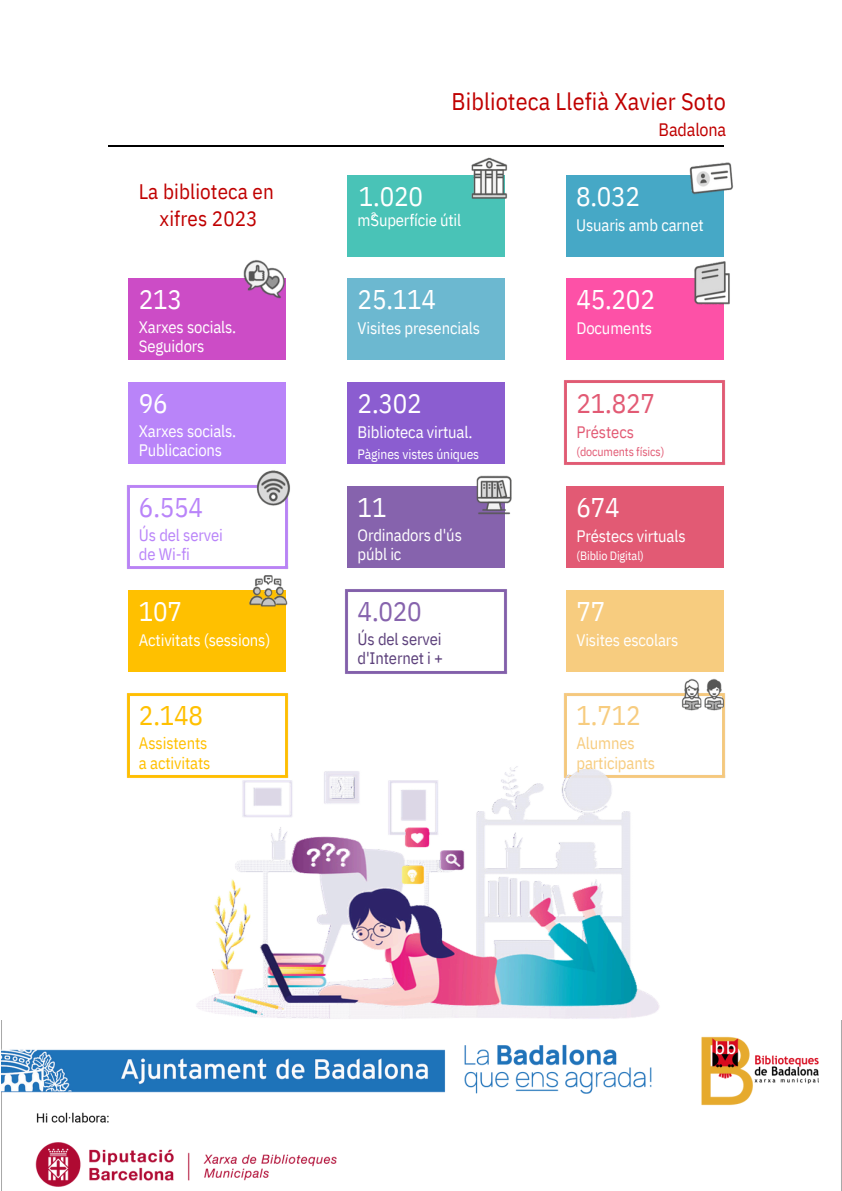
<style>
.page{position:relative;width:842px;height:1191px;background:#fff}
.page>*{position:absolute;margin:0;border:0;box-sizing:border-box;transform-origin:0 0}
.t1{font:27px "IBM Plex Sans Cond";letter-spacing:-.01em;color:#fff}
.t2{font:27px "IBM Plex Sans Cond";color:#e25a74}
.t3{font:27px "IBM Plex Sans Cond";color:#b984f9}
.t4{font:27px "IBM Plex Sans Cond";color:#ffc000}
.t5{font:27px "IBM Plex Sans Cond";color:#8663ad}
.t6{font:27px "IBM Plex Sans Cond";color:#f7cc7f}
.t7{font:24px "IBM Plex Sans Cond";letter-spacing:.005em;color:#c00000}
.t8{font:21px "IBM Plex Sans Cond";letter-spacing:.005em;color:#c00000}
.t9{font:18px "IBM Plex Sans Cond";letter-spacing:-.01em;color:#c00000}
.t10{font:16.6px/19.5px "IBM Plex Sans Cond";letter-spacing:-.01em;color:#fff}
.t11{font:16.6px/19.5px "IBM Plex Sans Cond";letter-spacing:-.01em;color:#5c407b}
.t12{font:16.6px/19.5px "IBM Plex Sans Cond";letter-spacing:-.01em;color:#ffc000}
.t13{font:16.6px/19.5px "IBM Plex Sans Cond";letter-spacing:-.01em;color:#f7cc7f}
.t14{font:16.6px/19.5px "IBM Plex Sans Cond";letter-spacing:-.01em;color:#b984f9}
.t15{font:16.6px "IBM Plex Sans Cond";letter-spacing:-.005em;color:#e25a74}
.t16{font:13.5px "IBM Plex Sans Cond";letter-spacing:-.01em;color:#fff}
.t17{font:12.1px "IBM Plex Sans Cond";letter-spacing:-.01em;color:#e25a74}
.t18{font:12.1px "IBM Plex Sans Cond";letter-spacing:-.01em;color:#fff}
.t19{font:11px "IBM Plex Sans Cond";color:#fff}
</style>
<div class="page">
<div style="left:129px;top:278px;width:157px;height:81px;background:#cc4cc6"></div>
<div style="left:129px;top:382px;width:157px;height:81px;background:#b984f9"></div>
<div style="left:129px;top:590px;width:157px;height:82px;background:#ffc000"></div>
<img style="left:127px;top:693px;width:161px;height:85px">
<div style="left:347px;top:175px;width:158px;height:81px;background:#49c3b7"></div>
<div style="left:347px;top:278px;width:158px;height:81px;background:#6cb8d0"></div>
<div style="left:347px;top:382px;width:158px;height:81px;background:#8b5dd0"></div>
<div style="left:347px;top:486px;width:158px;height:41px;background:#8663ad"></div>
<div style="left:347px;top:527px;width:158px;height:40px;background:#8663ad"></div>
<img style="left:345px;top:589px;width:163px;height:85px">
<hr style="left:108px;top:145px;width:615px;height:2px;background:#000">
<div style="left:566px;top:175px;width:157px;height:81px;background:#46a8c6"></div>
<div style="left:566px;top:278px;width:157px;height:81px;background:#fd51a7"></div>
<div style="left:566px;top:486px;width:157px;height:41px;background:#e25a74"></div>
<div style="left:566px;top:527px;width:157px;height:40px;background:#e25a74"></div>
<div style="left:566px;top:590px;width:157px;height:82px;background:#f7cc7f"></div>
<img style="left:564px;top:380px;width:162px;height:85px">
<img style="left:564px;top:693px;width:162px;height:85px">
<img style="left:689px;top:145px;width:44px;height:67px">
<img style="left:683px;top:249px;width:47px;height:68px">
<img style="left:672px;top:661px;width:54px;height:67px">
<img style="left:464px;top:463px;width:48px;height:52px">
<img style="left:471px;top:157px;width:36px;height:42px">
<img style="left:236px;top:463px;width:55px;height:65px">
<img style="left:238px;top:558px;width:51px;height:49px">
<img style="left:243px;top:260px;width:42px;height:39px">
<img style="left:175px;top:752px;width:505px;height:267px">
<img style="left:2px;top:1020px;width:840px;height:170px">
<h4 class="t7" style="left:452px;top:85px;width:276px">Biblioteca Llefià Xavier Soto</h4>
<h4 class="t9" style="left:659px;top:117px;width:69px">Badalona</h4>
<p class="t8" style="left:139px;top:177px;width:137px">La biblioteca en</p>
<h4 class="t8" style="left:160px;top:204px;width:100px">xifres 2023</h4>
<p class="t10" style="left:358px;top:210px;width:105px">mSuperfície útil</p>
<p class="t1" style="left:359px;top:178px;width:66px">1.020</p>
<p class="t19" style="left:371px;top:209px;width:7px">2</p>
<p class="t1" style="left:139px;top:281px;width:45px">213</p>
<p class="t10" style="left:139px;top:316px;width:99px">Xarxes socials.<br>Seguidors</p>
<p class="t1" style="left:139px;top:385px;width:30px">96</p>
<p class="t10" style="left:139px;top:421px;width:99px">Xarxes socials.<br>Publicacions</p>
<p class="t3" style="left:139px;top:489px;width:66px">6.554</p>
<p class="t14" style="left:139px;top:525px;width:85px">Ús del servei de Wi-fi</p>
<p class="t1" style="left:139px;top:593px;width:45px">107</p>
<p class="t10" style="left:139px;top:630px;width:133px">Activitats (sessions)</p>
<h4 class="t4" style="left:139px;top:697px;width:66px">2.148</h4>
<h4 class="t12" style="left:139px;top:733px;width:73px">Assistents a activitats</h4>
<h4 class="t1" style="left:358px;top:281px;width:80px">25.114</h4>
<h4 class="t10" style="left:358px;top:318px;width:124px">Visites presencials</h4>
<p class="t1" style="left:358px;top:385px;width:66px">2.302</p>
<p class="t10" style="left:358px;top:422px;width:116px">Biblioteca virtual.</p>
<p class="t16" style="left:358px;top:444px;width:123px">Pàgines vistes úniques</p>
<h5 class="t1" style="left:358px;top:489px;width:30px">11</h5>
<h5 class="t10" style="left:358px;top:525px;width:106px">Ordinadors d'ús públ ic</h5>
<h4 class="t5" style="left:358px;top:593px;width:66px">4.020</h4>
<h4 class="t11" style="left:358px;top:629px;width:87px">Ús del servei d'Internet i +</h4>
<h4 class="t1" style="left:576px;top:178px;width:66px">8.032</h4>
<h4 class="t10" style="left:576px;top:215px;width:129px">Usuaris amb carnet</h4>
<h4 class="t1" style="left:576px;top:281px;width:80px">45.202</h4>
<h4 class="t10" style="left:576px;top:318px;width:77px">Documents</h4>
<h4 class="t2" style="left:576px;top:385px;width:80px">21.827</h4>
<p class="t15" style="left:576px;top:421px;width:59px">Préstecs</p>
<p class="t17" style="left:576px;top:444px;width:89px">(documents físics)</p>
<p class="t1" style="left:576px;top:489px;width:45px">674</p>
<p class="t10" style="left:576px;top:526px;width:111px">Préstecs virtuals</p>
<p class="t18" style="left:576px;top:548px;width:69px">(Biblio Digital)</p>
<h4 class="t1" style="left:576px;top:593px;width:30px">77</h4>
<h4 class="t10" style="left:576px;top:630px;width:104px">Visites escolars</h4>
<p class="t6" style="left:576px;top:697px;width:66px">1.712</p>
<p class="t13" style="left:576px;top:733px;width:80px">Alumnes participants</p>
</div>
